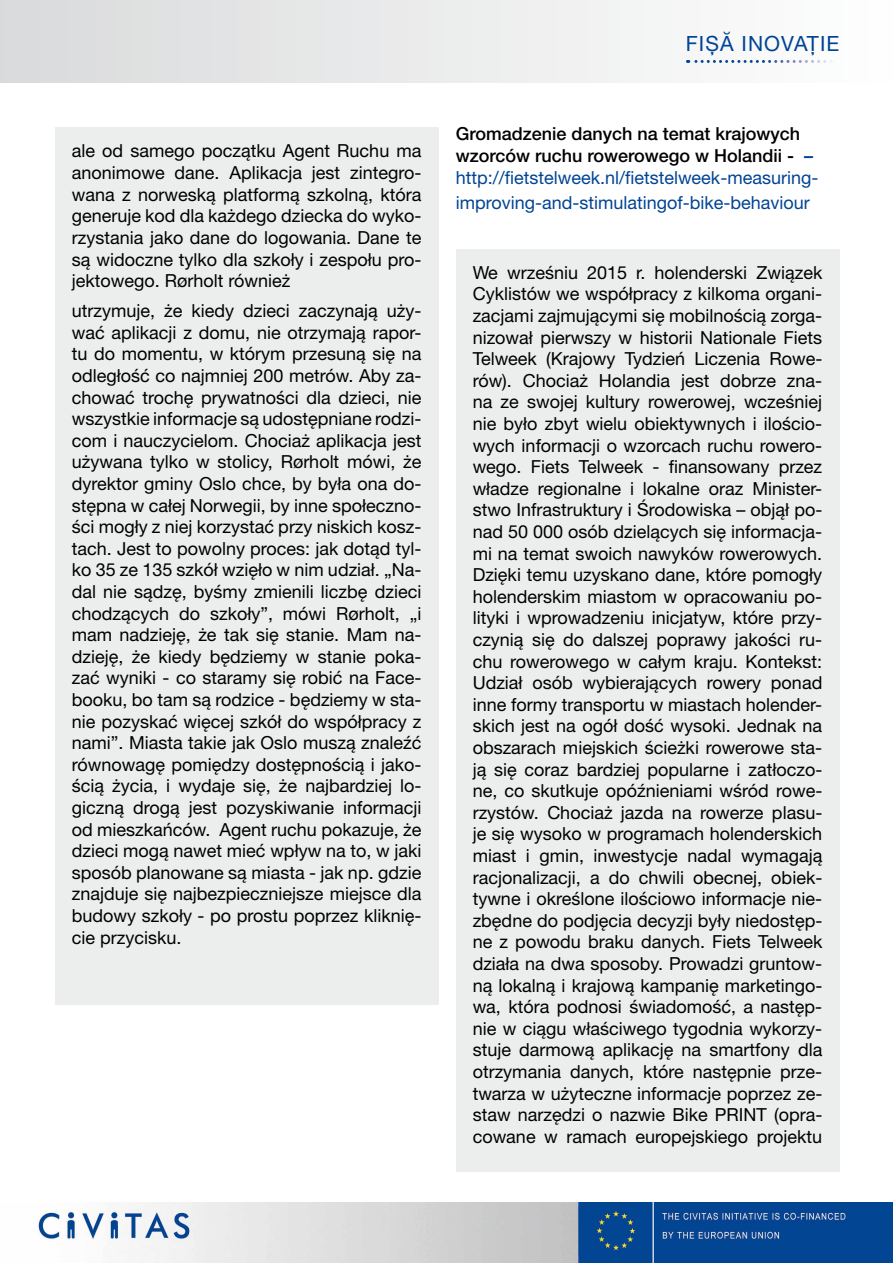
<style>
.page{position:relative;width:893px;height:1263px;background:#fff}
.page>*{position:absolute;margin:0;border:0;box-sizing:border-box;transform-origin:0 0}
.t1{font:21px "Helvetica Neue LT Pro";letter-spacing:.05em;color:#004494}
.t2{font:18px/21.6px "Helvetica Neue LT Pro";color:#000;text-align:justify}
.t3{font:500 18px/21.6px "Helvetica Neue LT Pro";color:#000}
.t4{font:18px "Helvetica Neue LT Pro";color:#004494}
.s1{color:#004494}
.s2{font-weight:400;color:#004494}
</style>
<div class="page">
<img style="left:37px;top:1203px;width:856px;height:60px">
<div style="left:0;top:0;width:893px;height:82px;background:linear-gradient(to right,#d9dadb,#fefefe)"></div>
<svg style="left:687px;top:60px;width:144px;height:3px"></svg>
<div style="left:55px;top:128px;width:383px;height:877px;background:#eceded"></div>
<div style="left:456px;top:249px;width:383px;height:922px;background:#eceded"></div>
<p class="t2" style="left:72px;top:140px;width:351px">ale od samego początku Agent Ruchu ma anonimowe dane. Aplikacja jest zintegro&shy;wana z norweską platformą szkolną, która generuje kod dla każdego dziecka do wyko&shy;rzystania jako dane do logowania. Dane te są widoczne tylko dla szkoły i zespołu pro&shy;jektowego. Rørholt również</p>
<p class="t2" style="left:72px;top:300px;width:351px">utrzymuje, że kiedy dzieci zaczynają uży&shy;wać aplikacji z domu, nie otrzymają rapor&shy;tu do momentu, w którym przesuną się na odległość co najmniej 200 metrów. Aby za&shy;chować trochę prywatności dla dzieci, nie wszystkie informacje są udostępniane rodzi&shy;com i nauczycielom. Chociaż aplikacja jest używana tylko w stolicy, Rørholt mówi, że dyrektor gminy Oslo chce, by była ona do&shy;stępna w całej Norwegii, by inne społeczno&shy;ści mogły z niej korzystać przy niskich kosz&shy;tach. Jest to powolny proces: jak dotąd tyl&shy;ko 35 ze 135 szkół wzięło w nim udział. „Na&shy;dal nie sądzę, byśmy zmienili liczbę dzieci chodzących do szkoły”, mówi Rørholt, „i mam nadzieję, że tak się stanie. Mam na&shy;dzieję, że kiedy będziemy w stanie poka&shy;zać wyniki - co staramy się robić na Face&shy;booku, bo tam są rodzice - będziemy w sta&shy;nie pozyskać więcej szkół do współpracy z nami”. Miasta takie jak Oslo muszą znaleźć równowagę pomiędzy dostępnością i jako&shy;ścią życia, i wydaje się, że najbardziej lo&shy;giczną drogą jest pozyskiwanie informacji od mieszkańców. Agent ruchu pokazuje, że dzieci mogą nawet mieć wpływ na to, w jaki sposób planowane są miasta - jak np. gdzie znajduje się najbezpieczniejsze miejsce dla budowy szkoły - po prostu poprzez kliknię&shy;cie przycisku.</p>
<p class="t1" style="left:686px;top:31px;width:155px">Fișă inovație</p>
<p class="t3" style="left:456px;top:123px;width:364px">Gromadzenie danych na temat krajowych wzorców ruchu rowerowego w Holandii - <span class="s1">– </span><span class="s2">http://fietstelweek.nl/fietstelweek-measuring-</span></p>
<p class="t4" style="left:456px;top:192px;width:356px">improving-and-stimulatingof-bike-behaviour</p>
<p class="t2" style="left:473px;top:261px;width:351px">We wrześniu 2015 r. holenderski Związek Cyklistów we współpracy z kilkoma organi&shy;zacjami zajmującymi się mobilnością zorga&shy;nizował pierwszy w historii Nationale Fiets Telweek (Krajowy Tydzień Liczenia Rowe&shy;rów). Chociaż Holandia jest dobrze zna&shy;na ze swojej kultury rowerowej, wcześniej nie było zbyt wielu obiektywnych i ilościo&shy;wych informacji o wzorcach ruchu rowero&shy;wego. Fiets Telweek - finansowany przez władze regionalne i lokalne oraz Minister&shy;stwo I nfrastruktury i Środowiska – objął po&shy;nad 50 000 osób dzielących się informacja&shy;mi na temat swoich nawyków rowerowych.<br>Dzięki temu uzyskano dane, które pomogły holenderskim miastom w opracowaniu po&shy;lityki i wprowadzeniu inicjatyw, które przy&shy;czynią się do dalszej poprawy jakości ru&shy;chu rowerowego w całym kraju. Kontekst:<br>Udział osób wybierających rowery ponad inne formy transportu w miastach holender&shy;skich jest na ogół dość wysoki. Jednak na obszarach miejskich ścieżki rowerowe sta&shy;ją się coraz bardziej popularne i zatłoczo&shy;ne, co skutkuje opóźnieniami wśród rowe&shy;rzystów. Chociaż jazda na rowerze plasu&shy;je się wysoko w programach holenderskich miast i gmin, inwestycje nadal wymagają racjonalizacji, a do chwili obecnej, obiek&shy;tywne i określone ilościowo informacje nie&shy;zbędne do podjęcia decyzji były niedostęp&shy;ne z powodu braku danych. Fiets Telweek działa na dwa sposoby. Prowadzi gruntow&shy;ną lokalną i krajową kampanię marketingo&shy;wa, która podnosi świadomość, a następ&shy;nie w ciągu właściwego tygodnia wykorzy&shy;stuje darmową aplikację na smartfony dla otrzymania danych, które następnie prze&shy;twarza w użyteczne informacje poprzez ze&shy;staw narzędzi o nazwie Bike PRINT (opra&shy;cowane w ramach europejskiego projektu</p>
</div>
